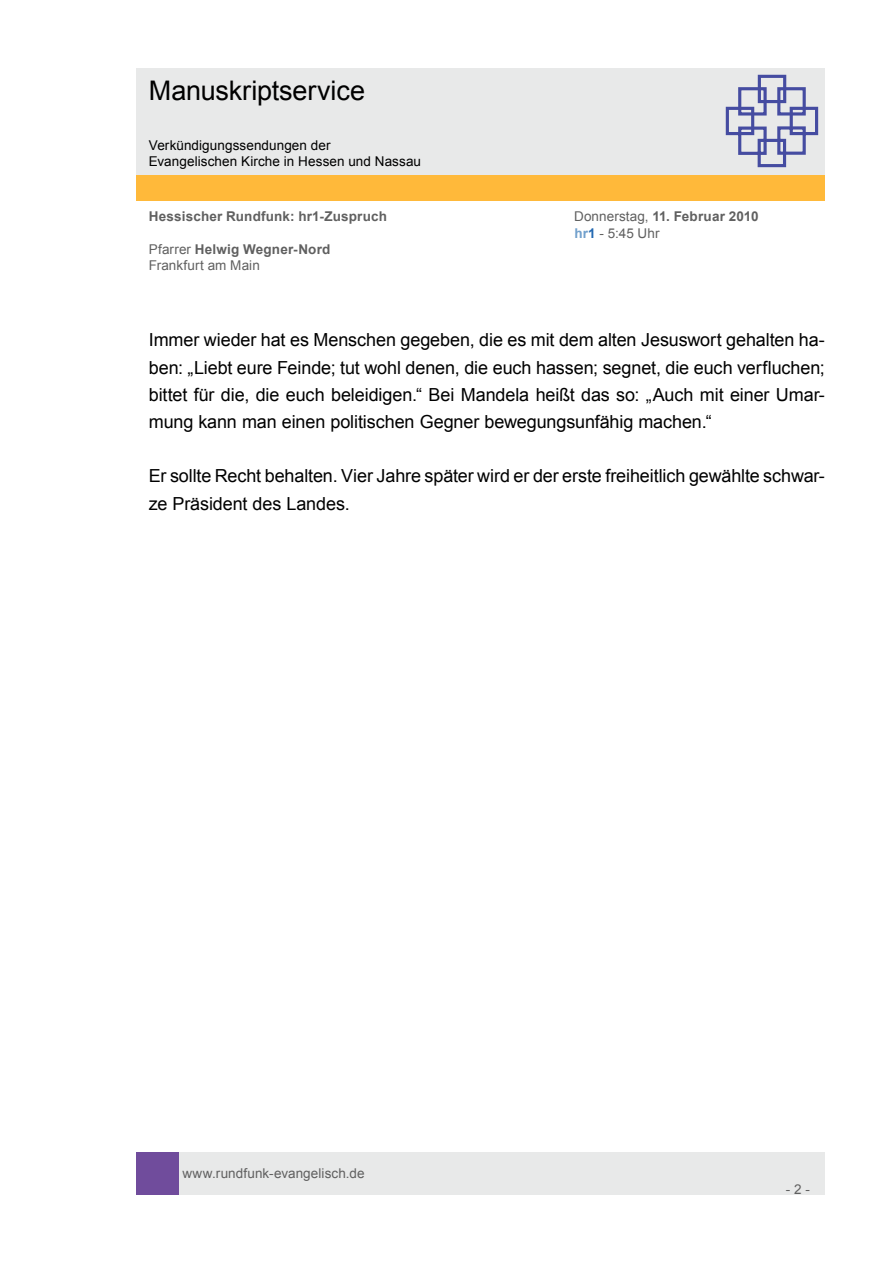
<style>
.page{position:relative;width:893px;height:1263px;background:#fff}
.page>*{position:absolute;margin:0;border:0;box-sizing:border-box;transform-origin:0 0}
.t1{font:27px "Arial";letter-spacing:-.005em;color:#000}
.t2{font:18px/27.2px "Arial";letter-spacing:-.005em;color:#000;text-align:justify}
.t3{font:13.5px/16.2px "Arial";letter-spacing:.005em;color:#606060}
.t4{font:13.5px/16.2px "Arial";letter-spacing:.005em;color:#000}
.t5{font:700 13.5px "Arial";letter-spacing:.015em;color:#606060}
.s1{font-weight:700}
.s2{font-weight:700;color:#71a0cc}
.s3{font-weight:700;color:#2369b2}
</style>
<div class="page">
<div style="left:179px;top:1152px;width:646px;height:43px;background:#e8e9e9"></div>
<div style="left:136px;top:1152px;width:43px;height:43px;background:#704c9c"></div>
<div style="left:136px;top:175px;width:689px;height:26px;background:#ffb93a"></div>
<div style="left:136px;top:68px;width:689px;height:106px;background:#e8e9e9"></div>
<svg style="left:725px;top:74px;width:94px;height:94px"></svg>
<h1 class="t1" style="left:149px;top:73px;width:218px">Manuskriptservice</h1>
<p class="t4" style="left:149px;top:137px;width:274px">Verkündigungssendungen der<br>Evangelischen Kirche in Hessen und Nassau</p>
<p class="t5" style="left:149px;top:208px;width:240px">Hessischer Rundfunk: hr1-Zuspruch</p>
<p class="t3" style="left:574px;top:209px;width:186px">Donnerstag, <span class="s1">11. Februar 2010 </span><span class="s2">hr</span><span class="s3">1</span> - 5:45 Uhr</p>
<p class="t3" style="left:149px;top:241px;width:183px">Pfarrer <span class="s1">Helwig Wegner-Nord<br></span>Frankfurt am Main</p>
<p class="t2" style="left:149px;top:327px;width:678px">Immer wieder hat es Menschen gegeben, die es mit dem alten Jesuswort gehalten ha&shy;ben: „Liebt eure Feinde; tut wohl denen, die euch hassen; segnet, die euch verfluchen; bittet für die, die euch beleidigen.“ Bei Mandela heißt das so: „Auch mit einer Umar&shy;mung kann man einen politischen Gegner bewegungsunfähig machen.“</p>
<p class="t2" style="left:149px;top:463px;width:678px">Er sollte Recht behalten. Vier Jahre später wird er der erste freiheitlich gewählte schwar&shy;ze Präsident des Landes.</p>
<p class="t3" style="left:182px;top:1165px;width:184px">www.rundfunk-evangelisch.de</p>
<p class="t3" style="left:786px;top:1181px;width:26px">- 2 -</p>
</div>
